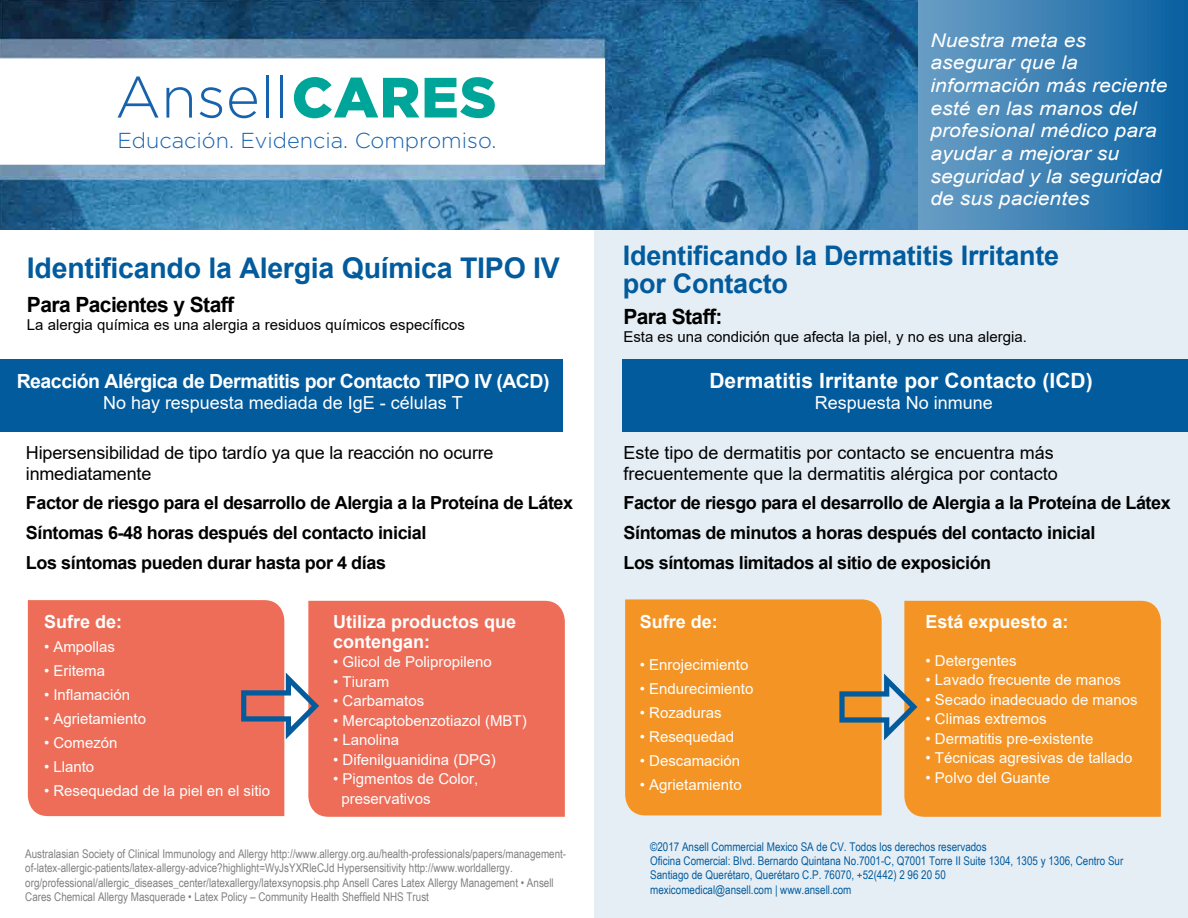
<style>
.page{position:relative;width:1188px;height:918px;background:#fff}
.page>*{position:absolute;margin:0;border:0;box-sizing:border-box;transform-origin:0 0}
.t1{font:700 28.5px "Arial";letter-spacing:-.01em;color:#025b9d}
.t2{font:700 27px/28.5px "Arial";letter-spacing:-.01em;color:#025b9d}
.t3{font:300 21.6px "Gotham";color:#1762ad}
.t4{font:700 21px "Arial";letter-spacing:.005em;color:#fff}
.t5{font:700 21px "Arial";letter-spacing:-.03em;color:#000101}
.t6{font:700 19.5px "Arial";letter-spacing:-.025em;color:#fff}
.t7{font:italic 18.9px/22.6px "Arial";letter-spacing:.005em;color:#fff;scale:1.11 1}
.t8{font:700 18px/30px "Arial";letter-spacing:-.025em;color:#000101}
.t9{font:18px/21.6px "Arial";color:#000101}
.t10{font:700 18px/19.5px "Arial";color:#fff}
.t11{font:18px "Arial";color:#fff}
.t12{font:15px/19.5px "Arial";color:#fff}
.t13{font:15px "Arial";color:#000101}
.t14{font:12px/14.4px "Arial Narrow";color:#808081}
.t15{font:12px/14.4px "Arial Narrow";color:#025b9d}
</style>
<div class="page">
<div style="left:594px;top:229px;width:594px;height:689px;background:#e6eef5"></div>
<div style="left:918px;top:0;width:270px;height:229px;background:linear-gradient(to right,#6c9fc6,#0a61a1)"></div>
<svg style="left:594px;top:229px;width:594px;height:1px"></svg>
<img style="left:0;top:0;width:918px;height:229px">
<svg style="left:0;top:58px;width:605px;height:107px"></svg>
<svg style="left:118px;top:76px;width:40px;height:42px"></svg>
<svg style="left:166px;top:87px;width:26px;height:31px"></svg>
<svg style="left:200px;top:87px;width:22px;height:31px"></svg>
<svg style="left:229px;top:87px;width:28px;height:31px"></svg>
<hr style="left:266px;top:75px;width:3px;height:43px;background:#1762ad">
<hr style="left:280px;top:75px;width:3px;height:43px;background:#1762ad">
<svg style="left:294px;top:77px;width:125px;height:41px"></svg>
<svg style="left:425px;top:77px;width:70px;height:41px"></svg>
<div style="left:28px;top:600px;width:256px;height:216px;background:#ed6d58"></div>
<div style="left:308px;top:601px;width:257px;height:216px;background:#ed6d58"></div>
<div style="left:625px;top:599px;width:257px;height:216px;background:#f49424"></div>
<div style="left:904px;top:601px;width:257px;height:216px;background:#f49424"></div>
<div style="left:623px;top:359px;width:565px;height:73px;background:#025b9d"></div>
<div style="left:0;top:359px;width:563px;height:73px;background:#025b9d"></div>
<svg style="left:241px;top:672px;width:78px;height:67px"></svg>
<svg style="left:839px;top:673px;width:78px;height:67px"></svg>
<h3 class="t3" style="left:118px;top:127px;width:380px">Educación. Evidencia. Compromiso.</h3>
<h1 class="t1" style="left:27px;top:248px;width:534px">Identificando la Alergia Química TIPO IV</h1>
<h3 class="t5" style="left:27px;top:290px;width:209px">Para Pacientes y Staff</h3>
<p class="t13" style="left:27px;top:315px;width:439px">La alergia química es una alergia a residuos químicos específicos</p>
<h3 class="t6" style="left:17px;top:367px;width:534px">Reacción Alérgica de Dermatitis por Contacto TIPO IV (ACD)</h3>
<p class="t11" style="left:103px;top:390px;width:361px">No hay respuesta mediada de IgE - células T</p>
<p class="t9" style="left:26px;top:441px;width:469px">Hipersensibilidad de tipo tardío ya que la reacción no ocurre inmediatamente</p>
<p class="t8" style="left:26px;top:488px;width:549px">Factor de riesgo para el desarrollo de Alergia a la Proteína de Látex<br>Síntomas 6-48 horas después del contacto inicial<br>Los síntomas pueden durar hasta por 4 días</p>
<p class="t10" style="left:44px;top:613px;width:80px">Sufre de:</p>
<p class="t12" style="left:44px;top:637px;width:73px">• Ampollas</p>
<p class="t12" style="left:44px;top:661px;width:63px">• Eritema</p>
<p class="t12" style="left:44px;top:685px;width:88px">• Inflamación</p>
<p class="t12" style="left:44px;top:709px;width:103px">• Agrietamiento</p>
<p class="t12" style="left:44px;top:733px;width:75px">• Comezón</p>
<p class="t12" style="left:44px;top:757px;width:52px">• Llanto</p>
<p class="t12" style="left:44px;top:781px;width:228px">• Resequedad de la piel en el sitio</p>
<p class="t10" style="left:333px;top:613px;width:185px">Utiliza productos que contengan:</p>
<p class="t12" style="left:333px;top:652px;width:160px">• Glicol de Polipropileno</p>
<p class="t12" style="left:333px;top:672px;width:58px">• Tiuram</p>
<p class="t12" style="left:333px;top:691px;width:93px">• Carbamatos</p>
<p class="t12" style="left:333px;top:711px;width:195px">• Mercaptobenzotiazol (MBT)</p>
<p class="t12" style="left:333px;top:730px;width:68px">• Lanolina</p>
<p class="t12" style="left:333px;top:750px;width:164px">• Difenilguanidina (DPG)</p>
<p class="t12" style="left:341px;top:769px;width:138px;text-indent:-8px">• Pigmentos de Color, preservativos</p>
<p class="t7" style="left:930px;top:29px;width:215px">Nuestra meta es asegurar que la información más reciente esté en las manos del profesional médico para ayudar a mejorar su seguridad y la seguridad de sus pacientes</p>
<h2 class="t2" style="left:623px;top:241px;width:438px">Identificando la Dermatitis Irritante por Contacto</h2>
<h3 class="t5" style="left:623px;top:302px;width:101px">Para Staff:</h3>
<p class="t13" style="left:623px;top:327px;width:405px">Esta es una condición que afecta la piel, y no es una alergia.</p>
<h3 class="t4" style="left:709px;top:366px;width:385px">Dermatitis Irritante por Contacto (ICD)</h3>
<p class="t11" style="left:815px;top:390px;width:180px">Respuesta No inmune</p>
<p class="t9" style="left:624px;top:441px;width:436px">Este tipo de dermatitis por contacto se encuentra más frecuentemente que la dermatitis alérgica por contacto</p>
<p class="t8" style="left:623px;top:488px;width:549px">Factor de riesgo para el desarrollo de Alergia a la Proteína de Látex<br>Síntomas de minutos a horas después del contacto inicial<br>Los síntomas limitados al sitio de exposición</p>
<p class="t10" style="left:640px;top:613px;width:80px">Sufre de:</p>
<p class="t12" style="left:640px;top:655px;width:110px">• Enrojecimiento</p>
<p class="t12" style="left:640px;top:679px;width:115px">• Endurecimiento</p>
<p class="t12" style="left:640px;top:703px;width:83px">• Rozaduras</p>
<p class="t12" style="left:640px;top:727px;width:96px">• Resequedad</p>
<p class="t12" style="left:640px;top:751px;width:102px">• Descamación</p>
<p class="t12" style="left:640px;top:775px;width:103px">• Agrietamiento</p>
<p class="t10" style="left:926px;top:613px;width:145px">Está expuesto a:</p>
<p class="t12" style="left:926px;top:651px;width:93px">• Detergentes</p>
<p class="t12" style="left:926px;top:670px;width:197px">• Lavado frecuente de manos</p>
<p class="t12" style="left:926px;top:690px;width:214px">• Secado inadecuado de manos</p>
<p class="t12" style="left:926px;top:709px;width:123px">• Climas extremos</p>
<p class="t12" style="left:926px;top:729px;width:169px">• Dermatitis pre-existente</p>
<p class="t12" style="left:926px;top:748px;width:208px">• Técnicas agresivas de tallado</p>
<p class="t12" style="left:926px;top:768px;width:126px">• Polvo del Guante</p>
<p class="t14" style="left:25px;top:846px;width:542px">Australasian Society of Clinical Immunology and Allergy http://www.allergy.org.au/health-professionals/papers/management&shy;of-latex-allergic-patients/latex-allergy-advice?highlight=WyJsYXRleCJd Hypersensitivity http://www.worldallergy. org/professional/allergic_diseases_center/latexallergy/latexsynopsis.php Ansell Cares Latex Allergy Management • Ansell Cares Chemical Allergy Masquerade • Latex Policy – Community Health Sheffield NHS Trust</p>
<p class="t15" style="left:650px;top:839px;width:475px">©2017 Ansell Commercial Mexico SA de CV. Todos los derechos reservados<br>Oficina Comercial: Blvd. Bernardo Quintana No.7001-C, Q7001 Torre II Suite 1304, 1305 y 1306, Centro Sur Santiago de Querétaro, Querétaro C.P. 76070, +52(442) 2 96 20 50<br>mexicomedical@ansell.com | www.ansell.com</p>
</div>
